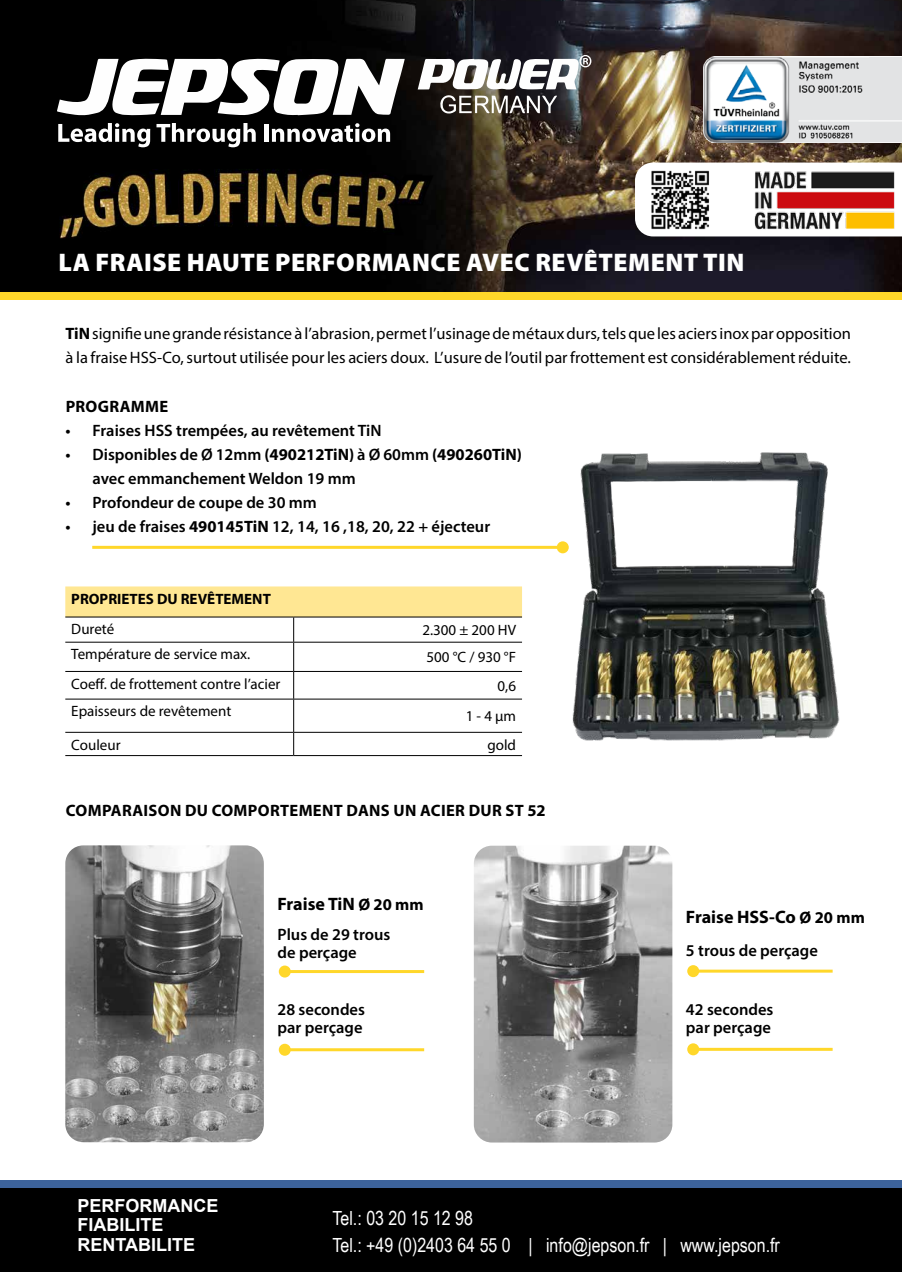
<style>
.page{position:relative;width:902px;height:1272px;background:#fff}
.page>*{position:absolute;margin:0;border:0;box-sizing:border-box;transform-origin:0 0}
.t1{font:900 25.5px "Myriad Pro";letter-spacing:.02em;color:#fff}
.t2{font:19.5px/26.1px "Arial Narrow";color:#fff}
.t3{font:700 18px/19.5px "Arial";color:#fff}
.t4{font:700 18px "Myriad Pro";color:#000}
.t5{font:600 16.5px/18px "Myriad Pro";color:#000}
.t6{font:16.5px/24px "Myriad Pro";color:#000}
.t7{font:700 16.5px "Myriad Pro";letter-spacing:.02em;color:#000}
.t8{font:15px "Myriad Pro";color:#000}
.t9{font:700 15px "Myriad Pro";color:#000}
.s1{font-weight:700}
.s2{font-size:16.5px}
</style>
<div class="page">
<svg style="left:0;top:0;width:901px;height:292px;background:#2b2522"></svg>
<div style="left:0;top:1186px;width:901px;height:85px;background:#000"></div>
<div style="left:0;top:1179px;width:901px;height:8px;background:#3d639b"></div>
<svg style="left:56px;top:54px;width:536px;height:99px"></svg>
<div style="left:0;top:292px;width:901px;height:8px;background:#ffd72a"></div>
<img style="left:703px;top:57px;width:198px;height:86px">
<img style="left:26px;top:112px;width:441px;height:178px">
<svg style="left:635px;top:162px;width:266px;height:74px"></svg>
<img style="left:747px;top:165px;width:151px;height:71px">
<img style="left:648px;top:167px;width:63px;height:65px">
<img style="left:531px;top:452px;width:309px;height:289px">
<svg style="left:65px;top:586px;width:457px;height:112px"></svg>
<hr style="left:65px;top:698px;width:228px;height:1px;background:#000">
<hr style="left:293px;top:698px;width:229px;height:1px;background:#000">
<hr style="left:293px;top:699px;width:1px;height:33px;background:#000">
<hr style="left:65px;top:732px;width:228px;height:1px;background:#000">
<hr style="left:293px;top:732px;width:229px;height:1px;background:#000">
<svg style="left:293px;top:732px;width:1px;height:23px"></svg>
<hr style="left:65px;top:755px;width:228px;height:1px;background:#000">
<hr style="left:293px;top:755px;width:229px;height:1px;background:#000">
<img style="left:65px;top:845px;width:199px;height:297px">
<img style="left:474px;top:845px;width:198px;height:297px">
<hr style="left:285px;top:970px;width:139px;height:3px;background:#ffd72a">
<div style="left:279px;top:965px;width:12px;height:12px;background:#ffd72a;border-radius:50%"></div>
<hr style="left:285px;top:1048px;width:139px;height:3px;background:#ffd72a">
<div style="left:279px;top:1043px;width:12px;height:12px;background:#ffd72a;border-radius:50%"></div>
<hr style="left:693px;top:969px;width:139px;height:3px;background:#ffd72a">
<div style="left:687px;top:965px;width:12px;height:12px;background:#ffd72a;border-radius:50%"></div>
<hr style="left:693px;top:1047px;width:139px;height:3px;background:#ffd72a">
<div style="left:687px;top:1043px;width:12px;height:12px;background:#ffd72a;border-radius:50%"></div>
<hr style="left:92px;top:546px;width:470px;height:3px;background:#ffd72a">
<div style="left:556px;top:541px;width:12px;height:12px;background:#ffd72a;border-radius:50%"></div>
<h1 class="t1" style="left:59px;top:245px;width:687px">LA FRAISE HAUTE PERFORMANCE AVEC REVÊTEMENT TIN</h1>
<p class="t6" style="left:65px;top:321px;width:786px"><span class="s1">TiN</span> signifie une grande résistance à l’abrasion, permet l’usinage de métaux durs, tels que les aciers inox par opposition à la fraise HSS-Co, surtout utilisée pour les aciers doux. L’usure de l’outil par frottement est considérablement réduite.</p>
<p class="t7" style="left:66px;top:396px;width:104px">PROGRAMME</p>
<p class="t5" style="left:65px;top:421px;width:317px">• Fraises HSS trempées, au revêtement TiN</p>
<p class="t5" style="left:92px;top:442px;width:431px;line-height:24px;text-indent:-27px">• Disponibles de Ø 12mm <span class="s1">(490212TiN)</span> à Ø 60mm <span class="s1">(490260TiN) </span>avec emmanchement Weldon 19 mm</p>
<p class="t5" style="left:65px;top:493px;width:253px">• Profondeur de coupe de 30 mm</p>
<p class="t5" style="left:65px;top:517px;width:426px">• jeu de fraises <span class="s1">490145TiN</span> 12, 14, 16 ,18, 20, 22 + éjecteur</p>
<p class="t9" style="left:71px;top:589px;width:201px">PROPRIETES DU REVÊTEMENT</p>
<p class="t8" style="left:71px;top:620px;width:44px">Dureté</p>
<p class="t8" style="left:422px;top:621px;width:95px">2.300 ± 200 HV</p>
<p class="t8" style="left:71px;top:645px;width:180px">Température de service max.</p>
<p class="t8" style="left:426px;top:648px;width:91px">500 °C / 930 °F</p>
<p class="t8" style="left:71px;top:674px;width:211px">Coeff. de frottement contre l’acier</p>
<p class="t8" style="left:497px;top:676px;width:20px">0,6</p>
<p class="t8" style="left:71px;top:702px;width:161px">Epaisseurs de revêtement</p>
<p class="t8" style="left:465px;top:707px;width:52px">1 - 4 μm</p>
<p class="t8" style="left:71px;top:735px;width:51px">Couleur</p>
<p class="t8" style="left:487px;top:735px;width:30px">gold</p>
<p class="t7" style="left:66px;top:799px;width:481px">COMPARAISON DU COMPORTEMENT DANS UN ACIER DUR ST 52</p>
<p class="t4" style="left:277px;top:891px;width:148px">Fraise TiN <span class="s2">Ø 20 mm</span></p>
<p class="t5" style="left:277px;top:925px;width:114px">Plus de 29 trous de perçage</p>
<p class="t5" style="left:277px;top:1000px;width:89px">28 secondes par perçage</p>
<p class="t4" style="left:686px;top:905px;width:180px">Fraise HSS-Co <span class="s2">Ø 20 mm</span></p>
<p class="t5" style="left:686px;top:940px;width:133px">5 trous de perçage</p>
<p class="t5" style="left:686px;top:999px;width:89px">42 secondes par perçage</p>
<p class="t3" style="left:77px;top:1196px;width:142px">PERFORMANCE<br>FIABILITE<br>RENTABILITE</p>
<p class="t2" style="left:332px;top:1204px;width:449px">Tel.: 03 20 15 12 98<br>Tel.: +49 (0)2403 64 55 0 | info@jepson.fr | www.jepson.fr</p>
</div>
